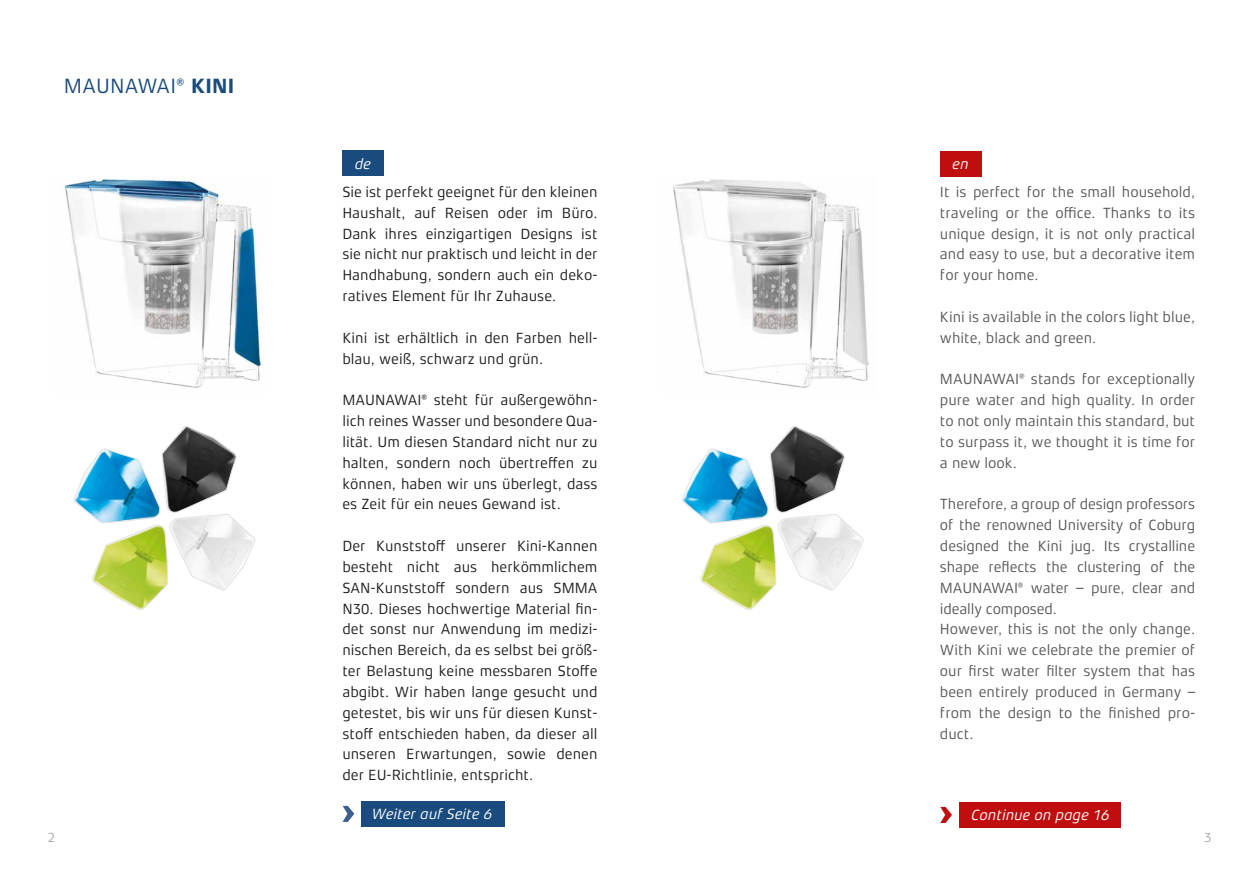
<style>
.page{position:relative;width:1259px;height:893px;background:#fff}
.page>*{position:absolute;margin:0;border:0;box-sizing:border-box;transform-origin:0 0}
.t1{font:21px "Xenois Sans Pro";letter-spacing:.01em;color:#1a4b7e}
.t2{font:15px/20.9px "Xenois Sans Pro";color:#1d1d1b;text-align:justify}
.t3{font:15px/20.9px "Xenois Sans Pro";color:#575756;text-align:justify}
.t4{font:italic 15px "Xenois Sans Pro";color:#fff}
.t5{font:13.5px "Xenois Sans Pro";color:#a8a8a7}
.s1{font-weight:700}
</style>
<div class="page">
<img style="left:61px;top:177px;width:202px;height:211px">
<svg style="left:74px;top:426px;width:181px;height:184px"></svg>
<img style="left:673px;top:179px;width:196px;height:209px">
<svg style="left:682px;top:426px;width:182px;height:184px"></svg>
<div style="left:342px;top:151px;width:42px;height:25px;background:#1a4b7e"></div>
<div style="left:362px;top:801px;width:143px;height:26px;background:#1a4b7e"></div>
<div style="left:940px;top:151px;width:41px;height:26px;background:#c00d0e"></div>
<div style="left:959px;top:802px;width:162px;height:25px;background:#c00d0e"></div>
<svg style="left:343px;top:806px;width:11px;height:16px"></svg>
<svg style="left:940px;top:807px;width:12px;height:16px"></svg>
<h1 class="t1" style="left:64px;top:74px;width:172px">MAUNAWAI® <span class="s1">KINI</span></h1>
<p class="t4" style="left:355px;top:155px;width:18px">de</p>
<p class="t2" style="left:342px;top:181px;width:257px">Sie ist perfekt geeignet für den kleinen Haushalt, auf Reisen oder im Büro.<br>Dank ihres einzigartigen Designs ist sie nicht nur praktisch und leicht in der Handhabung, sondern auch ein deko&shy;ratives Element für Ihr Zuhause.</p>
<p class="t2" style="left:342px;top:327px;width:257px">Kini ist erhältlich in den Farben hell&shy;blau, weiß, schwarz und grün.</p>
<p class="t2" style="left:342px;top:390px;width:257px">MAUNAWAI® steht für außergewöhn&shy;lich reines Wasser und besondere Qua&shy;lität. Um diesen Standard nicht nur zu halten, sondern noch übertreffen zu können, haben wir uns überlegt, dass es Zeit für ein neues Gewand ist.</p>
<p class="t2" style="left:342px;top:536px;width:257px">Der Kunststoff unserer Kini-Kannen besteht nicht aus herkömmlichem SAN-Kunststoff sondern aus SMMA N30. Dieses hochwertige Material fin&shy;det sonst nur Anwendung im medizi&shy;nischen Bereich, da es selbst bei größ&shy;ter Belastung keine messbaren Stoffe abgibt. Wir haben lange gesucht und getestet, bis wir uns für diesen Kunst&shy;stoff entschieden haben, da dieser all unseren Erwartungen, sowie denen der EU-Richtlinie, entspricht.</p>
<p class="t4" style="left:372px;top:806px;width:122px">Weiter auf Seite 6</p>
<p class="t4" style="left:952px;top:156px;width:18px">en</p>
<p class="t3" style="left:940px;top:181px;width:257px">It is perfect for the small household, traveling or the office. Thanks to its unique design, it is not only practical and easy to use, but a decorative item for your home.</p>
<p class="t3" style="left:940px;top:306px;width:257px">Kini is available in the colors light blue, white, black and green.</p>
<p class="t3" style="left:940px;top:369px;width:257px">MAUNAWAI® stands for exceptionally pure water and high quality. In order to not only maintain this standard, but to surpass it, we thought it is time for a new look.</p>
<p class="t3" style="left:940px;top:494px;width:257px;text-align:left">Therefore, a group of design professors of the renowned University of Coburg designed the Kini jug. Its crystalline shape reflects the clustering of the<br>MAUNAWAI® water – pure, clear and ideally composed.<br>However, this is not the only change.<br>With Kini we celebrate the premier of our first water filter system that has been entirely produced in Germany – from the design to the finished pro&shy;duct.</p>
<p class="t4" style="left:971px;top:806px;width:140px">Continue on page 16</p>
<p class="t5" style="left:48px;top:830px;width:9px">2</p>
<p class="t5" style="left:1204px;top:830px;width:9px">3</p>
</div>
